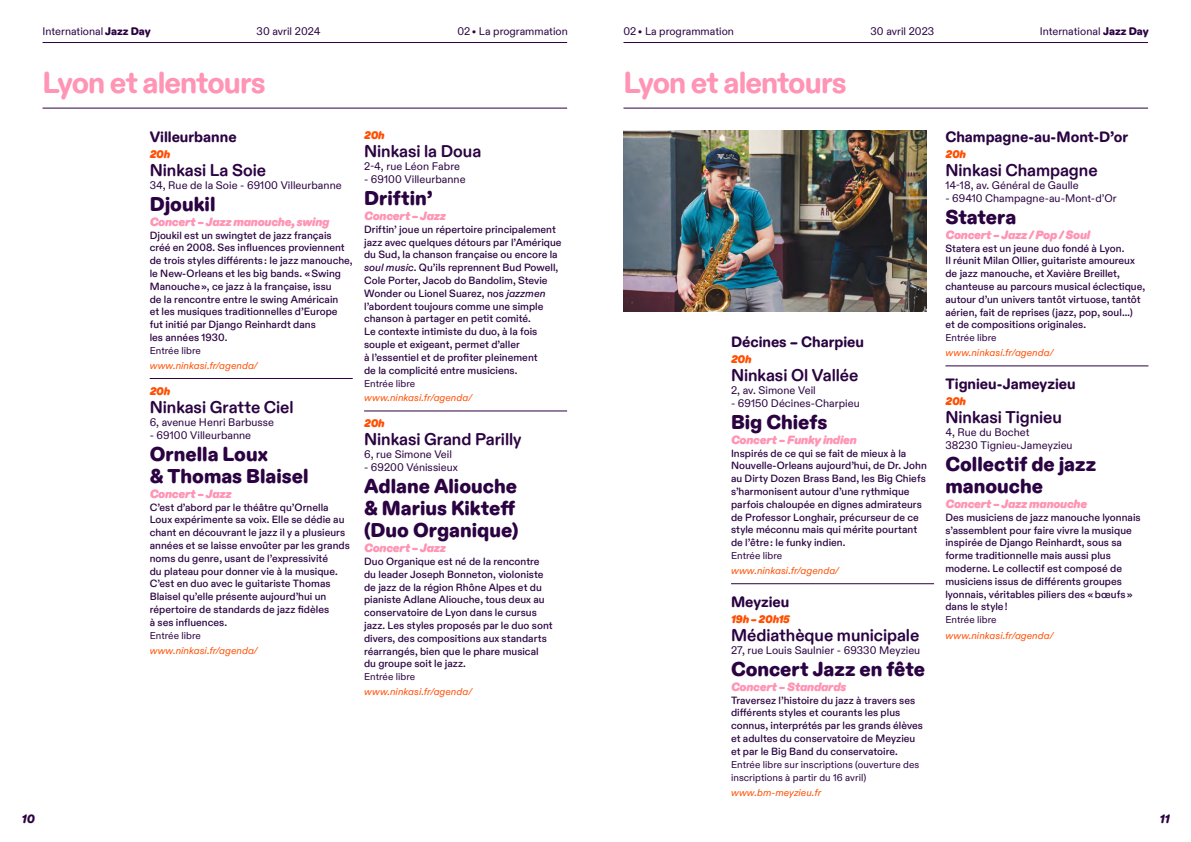
<style>
.page{position:relative;width:1191px;height:842px;background:#fff}
.page>*{position:absolute;margin:0;border:0;box-sizing:border-box;transform-origin:0 0}
.t1{font:800 30px "ABC Diatype Rounded";letter-spacing:-.03em;color:#ff94b5}
.t2{font:900 20px/22px "ABC Diatype Rounded";color:#2b0342}
.t3{font:700 17px "ABC Diatype Rounded";letter-spacing:-.005em;color:#2b0342}
.t4{font:800 15px "ABC Diatype Rounded";color:#2b0342}
.t5{font:italic 900 12px "ABC Diatype Rounded";letter-spacing:-.02em;color:#ff94b5}
.t6{font:italic 900 12px "ABC Diatype Rounded";color:#2b0342}
.t7{font:11px/13px "ABC Diatype Rounded";color:#2b0342}
.t8{font:italic 900 11px "ABC Diatype Rounded";letter-spacing:-.015em;color:#ff4f03}
.t9{font:500 10.5px/12.8px "ABC Diatype Rounded";color:#2b0342}
.t10{font:italic 10px "ABC Diatype Rounded";letter-spacing:.005em;color:#ff4f03}
.t11{font:10px/13px "ABC Diatype Rounded";letter-spacing:.005em;color:#2b0342}
.s1{font-weight:900}
.s2{font-style:italic}
</style>
<div class="page">
<hr style="left:43px;top:42px;width:524px;height:1px;background:#2b0342">
<hr style="left:623px;top:42px;width:525px;height:1px;background:#2b0342">
<hr style="left:150px;top:378px;width:203px;height:1px;background:#2b0342">
<hr style="left:364px;top:411px;width:203px;height:1px;background:#2b0342">
<hr style="left:43px;top:108px;width:524px;height:1px;background:#2b0342">
<hr style="left:623px;top:108px;width:525px;height:1px;background:#2b0342">
<img style="left:624px;top:130px;width:302px;height:182px">
<hr style="left:731px;top:583px;width:203px;height:1px;background:#2b0342">
<hr style="left:945px;top:365px;width:203px;height:1px;background:#2b0342">
<p class="t7" style="left:457px;top:25px;width:112px">02 • La programmation</p>
<p class="t7" style="left:623px;top:25px;width:112px">02 • La programmation</p>
<p class="t7" style="left:43px;top:25px;width:110px">International <span class="s1">Jazz Day</span></p>
<p class="t7" style="left:257px;top:25px;width:65px">30 avril 2024</p>
<p class="t7" style="left:870px;top:25px;width:65px">30 avril 2023</p>
<p class="t7" style="left:1039px;top:25px;width:111px">International <span class="s1">Jazz Day</span></p>
<h1 class="t1" style="left:43px;top:64px;width:225px">Lyon et alentours</h1>
<h1 class="t1" style="left:623px;top:64px;width:225px">Lyon et alentours</h1>
<h3 class="t4" style="left:150px;top:128px;width:88px">Villeurbanne</h3>
<p class="t8" style="left:150px;top:147px;width:22px">20h</p>
<h3 class="t3" style="left:150px;top:160px;width:118px">Ninkasi La Soie</h3>
<p class="t7" style="left:150px;top:179px;width:193px">34, Rue de la Soie - 69100 Villeurbanne</p>
<h2 class="t2" style="left:150px;top:194px;width:67px">Djoukil</h2>
<p class="t5" style="left:150px;top:214px;width:181px">Concert – Jazz manouche, swing</p>
<p class="t9" style="left:150px;top:229px;width:204px">Djoukil est un swingtet de jazz français créé en 2008. Ses influences proviennent de trois styles différents : le jazz manouche, le New-Orleans et les big bands. « Swing Manouche », ce jazz à la française, issu<br>de la rencontre entre le swing Américain<br>et les musiques traditionnelles d’Europe fut initié par Django Reinhardt dans<br>les années 1930.</p>
<p class="t11" style="left:150px;top:344px;width:53px">Entrée libre</p>
<p class="t10" style="left:150px;top:360px;width:109px">www.ninkasi.fr/agenda/</p>
<p class="t8" style="left:150px;top:384px;width:22px">20h</p>
<h3 class="t3" style="left:150px;top:397px;width:145px">Ninkasi Gratte Ciel</h3>
<p class="t7" style="left:150px;top:416px;width:126px">6, avenue Henri Barbusse</p>
<p class="t7" style="left:150px;top:429px;width:103px">- 69100 Villeurbanne</p>
<h2 class="t2" style="left:150px;top:444px;width:160px">Ornella Loux<br>&amp; Thomas Blaisel</h2>
<p class="t5" style="left:150px;top:486px;width:84px">Concert – Jazz</p>
<p class="t9" style="left:150px;top:501px;width:202px">C’est d’abord par le théâtre qu’Ornella Loux expérimente sa voix. Elle se dédie au chant en découvrant le jazz il y a plusieurs années et se laisse envoûter par les grands noms du genre, usant de l’expressivité<br>du plateau pour donner vie à la musique.<br>C’est en duo avec le guitariste Thomas Blaisel qu’elle présente aujourd’hui un répertoire de standards de jazz fidèles<br>à ses influences.</p>
<p class="t11" style="left:150px;top:629px;width:53px">Entrée libre</p>
<p class="t10" style="left:150px;top:644px;width:109px">www.ninkasi.fr/agenda/</p>
<p class="t8" style="left:364px;top:128px;width:22px">20h</p>
<h3 class="t3" style="left:364px;top:141px;width:119px">Ninkasi la Doua</h3>
<p class="t7" style="left:364px;top:160px;width:97px">2-4, rue Léon Fabre</p>
<p class="t7" style="left:364px;top:173px;width:103px">- 69100 Villeurbanne</p>
<h2 class="t2" style="left:364px;top:188px;width:70px">Driftin’</h2>
<p class="t5" style="left:364px;top:208px;width:84px">Concert – Jazz</p>
<p class="t9" style="left:364px;top:223px;width:199px">Driftin’ joue un répertoire principalement jazz avec quelques détours par l’Amérique du Sud, la chanson française ou encore la <span class="s2">soul music</span>. Qu’ils reprennent Bud Powell, Cole Porter, Jacob do Bandolim, Stevie Wonder ou Lionel Suarez, nos <span class="s2">jazzmen </span>l’abordent toujours comme une simple chanson à partager en petit comité.<br>Le contexte intimiste du duo, à la fois souple et exigeant, permet d’aller<br>à l’essentiel et de profiter pleinement<br>de la complicité entre musiciens.</p>
<p class="t11" style="left:364px;top:377px;width:53px">Entrée libre</p>
<p class="t10" style="left:364px;top:392px;width:109px">www.ninkasi.fr/agenda/</p>
<p class="t8" style="left:364px;top:417px;width:22px">20h</p>
<h3 class="t3" style="left:364px;top:429px;width:159px">Ninkasi Grand Parilly</h3>
<p class="t7" style="left:364px;top:448px;width:89px">6, rue Simone Veil</p>
<p class="t7" style="left:364px;top:461px;width:95px">- 69200 Vénissieux</p>
<h2 class="t2" style="left:364px;top:476px;width:156px">Adlane Aliouche &amp; Marius Kikteff (Duo Organique)</h2>
<p class="t5" style="left:364px;top:541px;width:84px">Concert – Jazz</p>
<p class="t9" style="left:364px;top:555px;width:190px">Duo Organique est né de la rencontre du leader Joseph Bonneton, violoniste de jazz de la région Rhône Alpes et du pianiste Adlane Aliouche, tous deux au conservatoire de Lyon dans le cursus jazz. Les styles proposés par le duo sont divers, des compositions aux standarts réarrangés, bien que le phare musical du groupe soit le jazz.</p>
<p class="t11" style="left:364px;top:671px;width:53px">Entrée libre</p>
<p class="t10" style="left:364px;top:686px;width:109px">www.ninkasi.fr/agenda/</p>
<h3 class="t4" style="left:731px;top:333px;width:135px">Décines – Charpieu</h3>
<p class="t8" style="left:731px;top:352px;width:22px">20h</p>
<h3 class="t3" style="left:731px;top:365px;width:129px">Ninkasi Ol Vallée</h3>
<p class="t7" style="left:731px;top:384px;width:86px">2, av. Simone Veil</p>
<p class="t7" style="left:731px;top:397px;width:130px">- 69150 Décines-Charpieu</p>
<h2 class="t2" style="left:731px;top:412px;width:98px">Big Chiefs</h2>
<p class="t5" style="left:731px;top:432px;width:127px">Concert – Funky indien</p>
<p class="t9" style="left:731px;top:447px;width:197px">Inspirés de ce qui se fait de mieux à la Nouvelle-Orleans aujourd’hui, de Dr. John au Dirty Dozen Brass Band, les Big Chiefs s’harmonisent autour d’une rythmique parfois chaloupée en dignes admirateurs de Professor Longhair, précurseur de ce style méconnu mais qui mérite pourtant de l’être : le funky indien.</p>
<p class="t11" style="left:731px;top:549px;width:53px">Entrée libre</p>
<p class="t10" style="left:731px;top:565px;width:109px">www.ninkasi.fr/agenda/</p>
<h3 class="t4" style="left:731px;top:593px;width:60px">Meyzieu</h3>
<p class="t8" style="left:731px;top:612px;width:61px">19h – 20h15</p>
<h3 class="t3" style="left:731px;top:625px;width:190px">Médiathèque municipale</h3>
<p class="t7" style="left:731px;top:644px;width:191px">27, rue Louis Saulnier - 69330 Meyzieu</p>
<h2 class="t2" style="left:731px;top:659px;width:195px">Concert Jazz en fête</h2>
<p class="t5" style="left:731px;top:679px;width:117px">Concert – Standards</p>
<p class="t9" style="left:731px;top:694px;width:193px">Traversez l’histoire du jazz à travers ses différents styles et courants les plus connus, interprétés par les grands élèves et adultes du conservatoire de Meyzieu et par le Big Band du conservatoire.</p>
<p class="t11" style="left:731px;top:758px;width:190px">Entrée libre sur inscriptions (ouverture des inscriptions à partir du 16 avril)</p>
<p class="t10" style="left:731px;top:786px;width:92px">www.bm-meyzieu.fr</p>
<h3 class="t4" style="left:945px;top:128px;width:184px">Champagne-au-Mont-D’or</h3>
<p class="t8" style="left:945px;top:147px;width:22px">20h</p>
<h3 class="t3" style="left:945px;top:160px;width:154px">Ninkasi Champagne</h3>
<p class="t7" style="left:945px;top:179px;width:135px">14-18, av. Général de Gaulle</p>
<p class="t7" style="left:945px;top:192px;width:173px">- 69410 Champagne-au-Mont-d’Or</p>
<h2 class="t2" style="left:945px;top:207px;width:72px">Statera</h2>
<p class="t5" style="left:945px;top:227px;width:146px">Concert – Jazz / Pop / Soul</p>
<p class="t9" style="left:945px;top:242px;width:201px">Statera est un jeune duo fondé à Lyon.<br>Il réunit Milan Ollier, guitariste amoureux de jazz manouche, et Xavière Breillet, chanteuse au parcours musical éclectique, autour d’un univers tantôt virtuose, tantôt aérien, fait de reprises (jazz, pop, soul…)<br>et de compositions originales.</p>
<p class="t11" style="left:945px;top:332px;width:53px">Entrée libre</p>
<p class="t10" style="left:945px;top:347px;width:109px">www.ninkasi.fr/agenda/</p>
<h3 class="t4" style="left:945px;top:375px;width:132px">Tignieu-Jameyzieu</h3>
<p class="t8" style="left:945px;top:394px;width:22px">20h</p>
<h3 class="t3" style="left:945px;top:407px;width:118px">Ninkasi Tignieu</h3>
<p class="t7" style="left:945px;top:426px;width:129px">4, Rue du Bochet<br>38230 Tignieu-Jameyzieu</p>
<h2 class="t2" style="left:945px;top:454px;width:152px">Collectif de jazz manouche</h2>
<p class="t5" style="left:945px;top:496px;width:143px">Concert – Jazz manouche</p>
<p class="t9" style="left:945px;top:511px;width:197px">Des musiciens de jazz manouche lyonnais s’assemblent pour faire vivre la musique inspirée de Django Reinhardt, sous sa forme traditionnelle mais aussi plus moderne. Le collectif est composé de musiciens issus de différents groupes lyonnais, véritables piliers des « bœufs » dans le style !</p>
<p class="t11" style="left:945px;top:614px;width:53px">Entrée libre</p>
<p class="t10" style="left:945px;top:630px;width:109px">www.ninkasi.fr/agenda/</p>
<p class="t6" style="left:22px;top:811px;width:15px">10</p>
<p class="t6" style="left:1159px;top:811px;width:11px">11</p>
</div>
